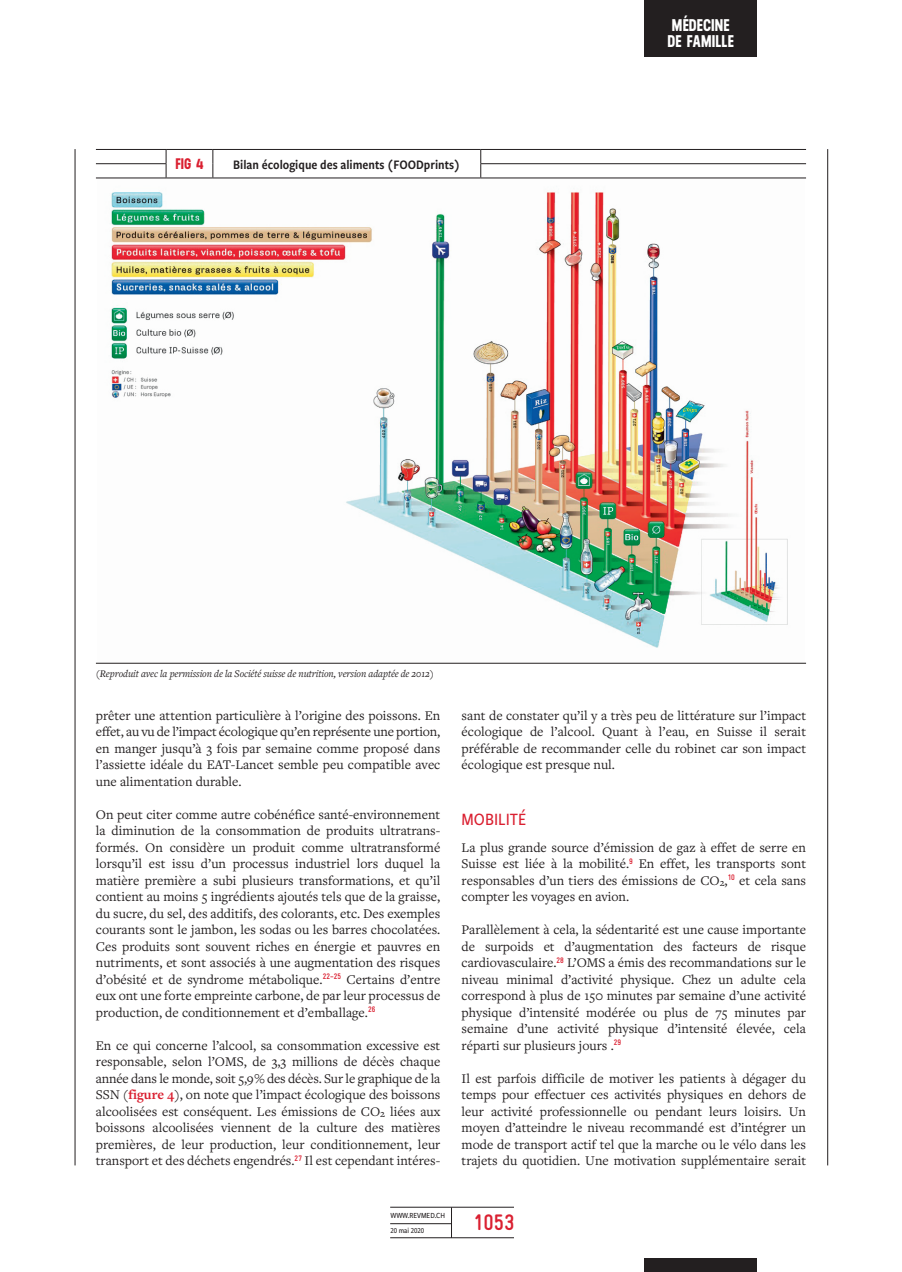
<style>
.page{position:relative;width:902px;height:1272px;background:#fff}
.page>*{position:absolute;margin:0;border:0;box-sizing:border-box;transform-origin:0 0}
.t1{font:700 22.5px "Gravur Condensed Pro";color:#da2031}
.t2{font:500 18px "Freight Sans Cnd Pro";color:#da2031}
.t3{font:700 16.95px/15.8px "Neusa";letter-spacing:.005em;color:#fff}
.t4{font:700 15.3px "Neusa";color:#da2031}
.t5{font:13.8px/16.5px "Freight Text Pro";color:#231f20;text-align:justify}
.t6{font:13.5px "Freight Sans Cnd Pro Semi";color:#231f20}
.t7{font:italic 10.5px "Freight Text Pro";letter-spacing:-.01em;color:#231f20}
.t8{font:500 8.1px "Freight Sans Cnd Pro";color:#231f20}
.t9{font:500 7.8px "Freight Sans Cnd Pro";color:#231f20}
.s1{font-weight:700;color:#da2031}
</style>
<div class="page">
<div style="left:644px;top:0;width:113px;height:57px;background:#231f20"></div>
<div style="left:644px;top:1258px;width:113px;height:14px;background:#231f20"></div>
<hr style="left:390px;top:1207px;width:124px;height:1px;background:#231f20">
<hr style="left:390px;top:1237px;width:124px;height:1px;background:#231f20">
<hr style="left:390px;top:1223px;width:61px;height:1px;background:#231f20">
<hr style="left:451px;top:1207px;width:1px;height:31px;background:#231f20">
<hr style="left:75px;top:149px;width:1px;height:1016px;background:#231f20">
<hr style="left:827px;top:149px;width:1px;height:1016px;background:#231f20">
<img style="left:97px;top:192px;width:707px;height:471px">
<hr style="left:96px;top:163px;width:70px;height:1px;background:#231f20">
<svg style="left:166px;top:150px;width:1px;height:28px"></svg>
<svg style="left:212px;top:150px;width:1px;height:28px"></svg>
<hr style="left:480px;top:163px;width:326px;height:1px;background:#231f20">
<hr style="left:96px;top:178px;width:70px;height:1px;background:#231f20">
<hr style="left:166px;top:178px;width:47px;height:1px;background:#231f20">
<hr style="left:213px;top:178px;width:268px;height:1px;background:#231f20">
<hr style="left:481px;top:178px;width:325px;height:1px;background:#231f20">
<svg style="left:480px;top:150px;width:1px;height:28px"></svg>
<hr style="left:96px;top:149px;width:70px;height:1px;background:#231f20">
<hr style="left:166px;top:149px;width:47px;height:1px;background:#231f20">
<hr style="left:213px;top:149px;width:268px;height:1px;background:#231f20">
<hr style="left:481px;top:149px;width:325px;height:1px;background:#231f20">
<hr style="left:96px;top:663px;width:710px;height:1px;background:#231f20">
<p class="t4" style="left:175px;top:153px;width:30px">FIG 4</p>
<p class="t6" style="left:233px;top:155px;width:229px">Bilan écologique des aliments (FOODprints)</p>
<p class="t7" style="left:96px;top:667px;width:339px">(Reproduit avec la permission de la Société suisse de nutrition, version adaptée de 2012)</p>
<p class="t3" style="left:668px;top:17px;width:68px">MÉDECINE<br>DE FAMILLE</p>
<p class="t5" style="left:96px;top:707px;width:346px">prêter une attention particulière à l’origine des poissons. En effet, au vu de l’impact écologique qu’en représente une portion, en manger jusqu’à 3 fois par semaine comme proposé dans l’assiette idéale du EAT-Lancet semble peu compatible avec une alimentation durable.</p>
<p class="t5" style="left:96px;top:806px;width:346px">On peut citer comme autre cobénéfice santé-environnement la diminution de la consommation de produits ultratrans&shy;formés. On considère un produit comme ultratransformé lorsqu’il est issu d’un processus industriel lors duquel la matière première a subi plusieurs transformations, et qu’il contient au moins 5 ingrédients ajoutés tels que de la graisse, du sucre, du sel, des additifs, des colorants, etc. Des exemples courants sont le jambon, les sodas ou les barres chocolatées.<br>Ces produits sont souvent riches en énergie et pauvres en nutriments, et sont associés à une augmentation des risques d’obésité et de syndrome métabolique.<sup>22–25</sup> Certains d’entre eux ont une forte empreinte carbone, de par leur processus de production, de conditionnement et d’emballage.<sup>26</sup></p>
<p class="t5" style="left:96px;top:1037px;width:346px">En ce qui concerne l’alcool, sa consommation excessive est responsable, selon l’OMS, de 3,3 millions de décès chaque année dans le monde, soit 5,9 % des décès. Sur le graphique de la SSN (<span class="s1">figure 4</span>), on note que l’impact écologique des boissons alcoolisées est conséquent. Les émissions de CO<sub>2</sub> liées aux boissons alcoolisées viennent de la culture des matières premières, de leur production, leur conditionnement, leur transport et des déchets engendrés.<sup>27</sup> Il est cependant intéres-</p>
<p class="t5" style="left:462px;top:707px;width:346px">sant de constater qu’il y a très peu de littérature sur l’impact écologique de l’alcool. Quant à l’eau, en Suisse il serait préférable de recommander celle du robinet car son impact écologique est presque nul.</p>
<h2 class="t2" style="left:462px;top:807px;width:66px">MOBILITÉ</h2>
<p class="t5" style="left:462px;top:839px;width:346px">La plus grande source d’émission de gaz à effet de serre en Suisse est liée à la mobilité.<sup>9</sup> En effet, les transports sont responsables d’un tiers des émissions de CO<sub>2</sub>,<sup>10</sup> et cela sans compter les voyages en avion.</p>
<p class="t5" style="left:462px;top:921px;width:346px">Parallèlement à cela, la sédentarité est une cause importante de surpoids et d’augmentation des facteurs de risque cardiovasculaire.<sup>28</sup> L’OMS a émis des recommandations sur le niveau minimal d’activité physique. Chez un adulte cela correspond à plus de 150 minutes par semaine d’une activité physique d’intensité modérée ou plus de 75 minutes par semaine d’une activité physique d’intensité élevée, cela réparti sur plusieurs jours .<sup>29</sup></p>
<p class="t5" style="left:462px;top:1070px;width:346px">Il est parfois difficile de motiver les patients à dégager du temps pour effectuer ces activités physiques en dehors de leur activité professionnelle ou pendant leurs loisirs. Un moyen d’atteindre le niveau recommandé est d’intégrer un mode de transport actif tel que la marche ou le vélo dans les trajets du quotidien. Une motivation supplémentaire serait</p>
<p class="t8" style="left:390px;top:1210px;width:56px">WWW.REVMED.CH</p>
<p class="t9" style="left:390px;top:1225px;width:35px">20 mai 2020</p>
<h1 class="t1" style="left:473px;top:1210px;width:42px">1053</h1>
</div>
